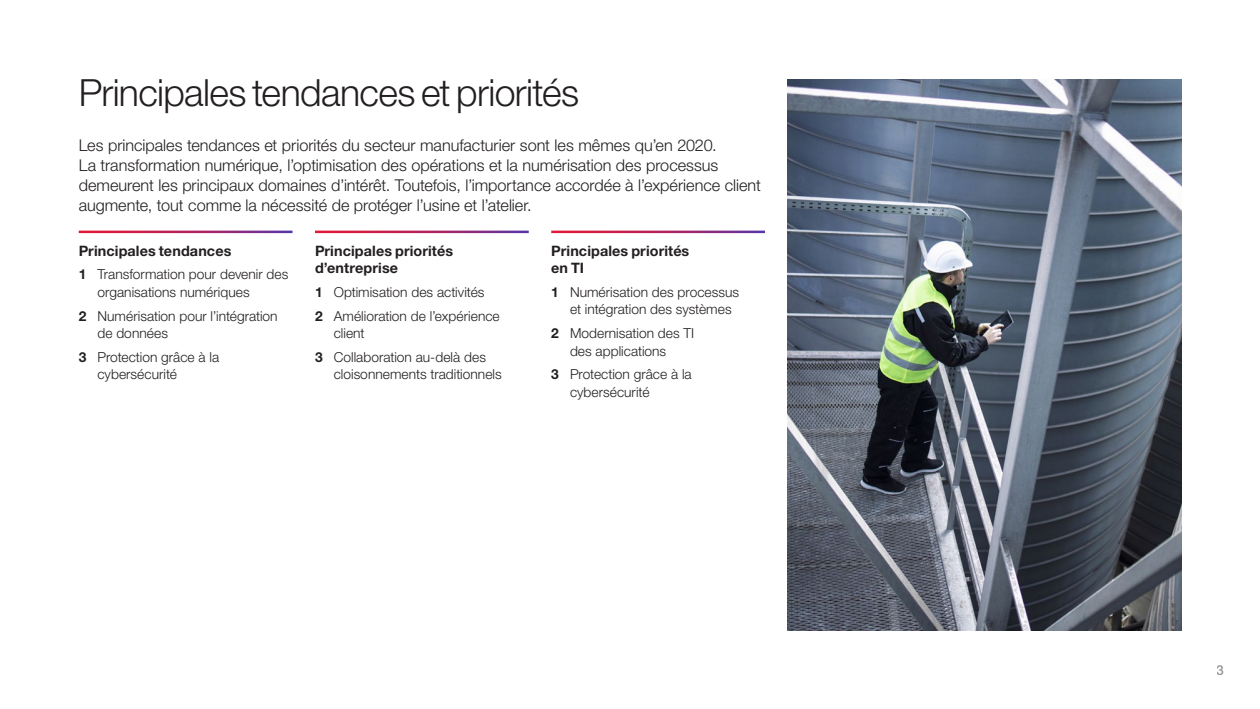
<style>
.page{position:relative;width:1260px;height:709px;background:#fff}
.page>*{position:absolute;margin:0;border:0;box-sizing:border-box;transform-origin:0 0}
.H1_FR{font:300 37.5px "Helvetica Neue LT Pro";letter-spacing:-.015em;color:#231f20}
.Text_intro_FR{font:300 16.25px/20px "Helvetica Neue LT Pro";color:#231f20}
.H4___gradiant_line_F{font:700 14.38px/17.5px "Helvetica Neue LT Pro";letter-spacing:.01em;color:#231f20}
.t1{font:300 13.75px/17.5px "Helvetica Neue LT Pro";color:#231f20}
.t2{font:500 13.75px "Helvetica Neue LT Pro";color:#939598}
.s1{font-weight:700}
</style>
<div class="page">
<img style="left:788px;top:79px;width:393px;height:551px">
<h1 class="H1_FR" style="left:79px;top:69px;width:502px">Principales tendances et priorités</h1>
<p class="Text_intro_FR" style="left:79px;top:134px;width:684px">Les principales tendances et priorités du secteur manufacturier sont les mêmes qu’en 2020.<br>La transformation numérique, l’optimisation des opérations et la numérisation des processus demeurent les principaux domaines d’intérêt. Toutefois, l’importance accordée à l’expérience client augmente, tout comme la nécessité de protéger l’usine et l’atelier.</p>
<p class="H4___gradiant_line_F" style="left:79px;top:241px;width:154px">Principales tendances</p>
<p class="t1" style="left:98px;top:265px;width:192px;text-indent:-19px"><span class="s1">1</span> Transformation pour devenir des organisations numériques</p>
<p class="t1" style="left:98px;top:307px;width:182px;text-indent:-19px"><span class="s1">2</span> Numérisation pour l’intégration de données</p>
<p class="t1" style="left:98px;top:348px;width:123px;text-indent:-19px"><span class="s1">3</span> Protection grâce à la cybersécurité</p>
<p class="H4___gradiant_line_F" style="left:315px;top:241px;width:140px">Principales priorités d’entreprise</p>
<p class="t1" style="left:315px;top:283px;width:171px"><span class="s1">1</span> Optimisation des activités</p>
<p class="t1" style="left:334px;top:307px;width:168px;text-indent:-19px"><span class="s1">2</span> Amélioration de l’expérience client</p>
<p class="t1" style="left:334px;top:348px;width:170px;text-indent:-19px"><span class="s1">3</span> Collaboration au-delà des cloisonnements traditionnels</p>
<p class="H4___gradiant_line_F" style="left:551px;top:241px;width:140px">Principales priorités en TI</p>
<p class="t1" style="left:570px;top:283px;width:171px;text-indent:-19px"><span class="s1">1</span> Numérisation des processus et intégration des systèmes</p>
<p class="t1" style="left:570px;top:324px;width:126px;text-indent:-19px"><span class="s1">2</span> Modernisation des TI des applications</p>
<p class="t1" style="left:570px;top:365px;width:123px;text-indent:-19px"><span class="s1">3</span> Protection grâce à la cybersécurité</p>
<p class="t2" style="left:1217px;top:661px;width:9px">3</p>
</div>
